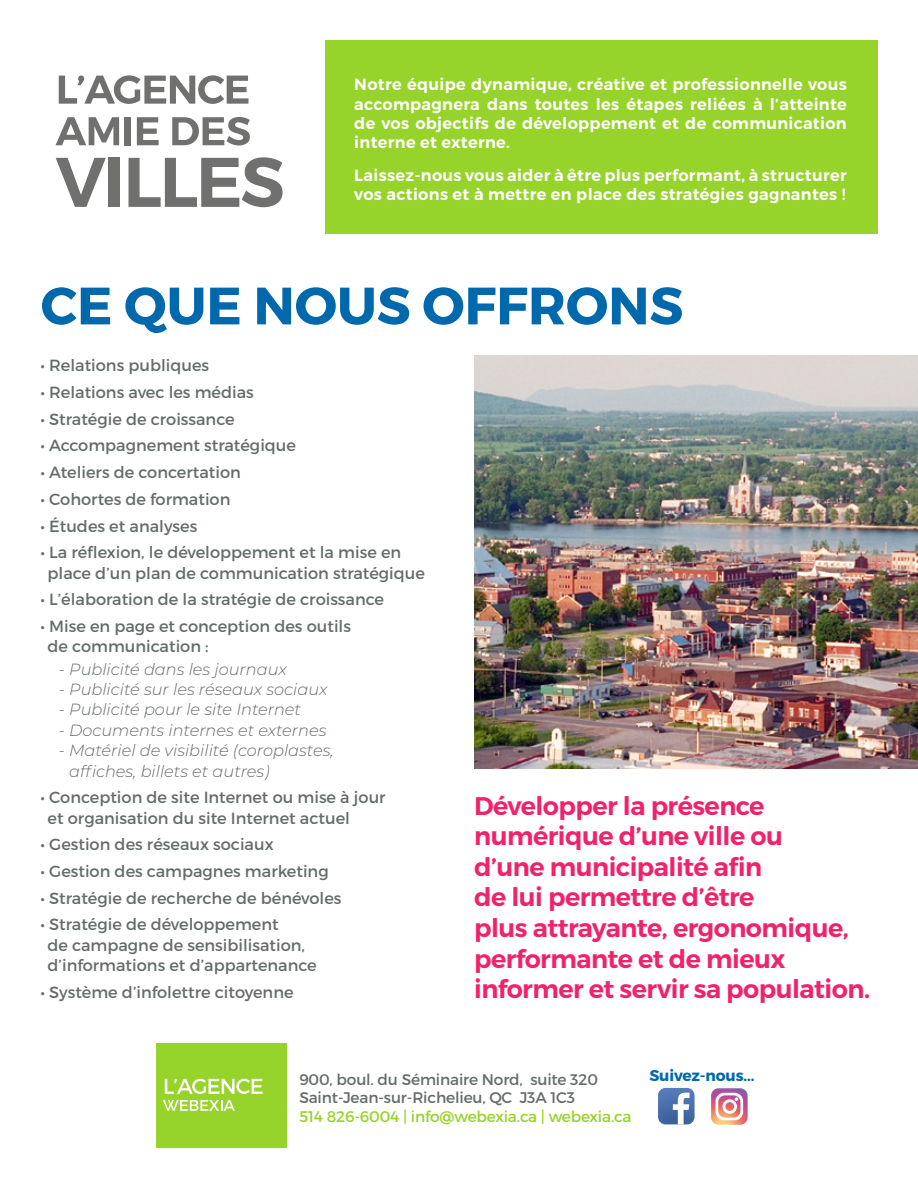
<style>
.page{position:relative;width:918px;height:1188px;background:#fff}
.page>*{position:absolute;margin:0;border:0;box-sizing:border-box;transform-origin:0 0}
.t1{font:700 52.5px "Montserrat";color:#0069ad}
.t2{font:600 25.5px/30.6px "Montserrat";letter-spacing:-.02em;color:#f0226c}
.t3{font:16.2px/20.4px "Montserrat";color:#656b6b}
.t4{font:600 16.2px/19.4px "Montserrat";letter-spacing:.02em;color:#fff;text-align:justify}
.t5{font:italic 300 16.2px/20.4px "Montserrat";color:#656b6b}
.t6{font:15.45px/18.5px "Montserrat";letter-spacing:-.01em;color:#656b6b}
.t7{font:15.45px "Montserrat";letter-spacing:-.01em;color:#96d42b}
.t8{font:700 15.45px "Montserrat";letter-spacing:-.01em;color:#0069ad}
</style>
<div class="page">
<div style="left:157px;top:1043px;width:130px;height:105px;background:#96d42b"></div>
<svg style="left:165px;top:1079px;width:98px;height:15px"></svg>
<svg style="left:163px;top:1100px;width:72px;height:11px"></svg>
<svg style="left:658px;top:1088px;width:37px;height:36px"></svg>
<svg style="left:711px;top:1088px;width:37px;height:37px"></svg>
<svg style="left:59px;top:75px;width:189px;height:29px"></svg>
<svg style="left:56px;top:117px;width:63px;height:28px"></svg>
<div style="left:125px;top:117px;width:6px;height:28px;background:#70706e"></div>
<svg style="left:137px;top:117px;width:22px;height:28px"></svg>
<svg style="left:172px;top:117px;width:78px;height:28px"></svg>
<svg style="left:56px;top:158px;width:50px;height:49px"></svg>
<div style="left:109px;top:158px;width:11px;height:49px;background:#70706e"></div>
<svg style="left:129px;top:157px;width:154px;height:50px"></svg>
<div style="left:325px;top:40px;width:553px;height:194px;background:#96d42b"></div>
<img style="left:474px;top:356px;width:444px;height:413px">
<p class="t4" style="left:354px;top:75px;width:494px">Notre équipe dynamique, créative et professionnelle vous accompagnera dans toutes les étapes reliées à l’atteinte de vos objectifs de développement et de communication interne et externe.</p>
<p class="t4" style="left:354px;top:165px;width:494px">Laissez-nous vous aider à être plus performant, à structurer vos actions et à mettre en place des stratégies gagnantes !</p>
<p class="t1" style="left:41px;top:273px;width:644px">CE QUE NOUS OFFRONS</p>
<p class="t3" style="left:40px;top:355px;width:170px">• Relations publiques</p>
<p class="t3" style="left:40px;top:382px;width:215px">• Relations avec les médias</p>
<p class="t3" style="left:40px;top:409px;width:196px">• Stratégie de croissance</p>
<p class="t3" style="left:40px;top:435px;width:257px">• Accompagnement stratégique</p>
<p class="t3" style="left:40px;top:462px;width:202px">• Ateliers de concertation</p>
<p class="t3" style="left:40px;top:489px;width:191px">• Cohortes de formation</p>
<p class="t3" style="left:40px;top:515px;width:158px">• Études et analyses</p>
<p class="t3" style="left:48px;top:542px;width:379px;text-indent:-7px">• La réflexion, le développement et la mise en place d’un plan de communication stratégique</p>
<p class="t3" style="left:40px;top:589px;width:345px">• L’élaboration de la stratégie de croissance</p>
<p class="t3" style="left:48px;top:616px;width:305px;text-indent:-7px">• Mise en page et conception des outils de communication :</p>
<p class="t5" style="left:59px;top:658px;width:230px">- Publicité dans les journaux</p>
<p class="t5" style="left:59px;top:679px;width:270px">- Publicité sur les réseaux sociaux</p>
<p class="t5" style="left:59px;top:699px;width:244px">- Publicité pour le site Internet</p>
<p class="t5" style="left:59px;top:719px;width:269px">- Documents internes et externes</p>
<p class="t5" style="left:69px;top:740px;width:266px;text-indent:-10px">- Matériel de visibilité (coroplastes, affiches, billets et autres)</p>
<p class="t3" style="left:48px;top:787px;width:340px;text-indent:-7px">• Conception de site Internet ou mise à jour et organisation du site Internet actuel</p>
<p class="t3" style="left:40px;top:834px;width:235px">• Gestion des réseaux sociaux</p>
<p class="t3" style="left:40px;top:861px;width:290px">• Gestion des campagnes marketing</p>
<p class="t3" style="left:40px;top:888px;width:302px">• Stratégie de recherche de bénévoles</p>
<p class="t3" style="left:48px;top:914px;width:271px;text-indent:-7px">• Stratégie de développement<br>de campagne de sensibilisation, d’informations et d’appartenance</p>
<p class="t3" style="left:40px;top:982px;width:255px">• Système d’infolettre citoyenne</p>
<p class="t2" style="left:474px;top:790px;width:397px">Développer la présence numérique d’une ville ou<br>d’une municipalité afin<br>de lui permettre d’être<br>plus attrayante, ergonomique, performante et de mieux informer et servir sa population.</p>
<p class="t6" style="left:299px;top:1070px;width:300px">900, boul. du Séminaire Nord, suite 320<br>Saint-Jean-sur-Richelieu, QC J3A 1C3</p>
<p class="t7" style="left:299px;top:1107px;width:334px">514 826-6004 | info@webexia.ca | webexia.ca</p>
<p class="t8" style="left:649px;top:1066px;width:107px">Suivez-nous...</p>
</div>
